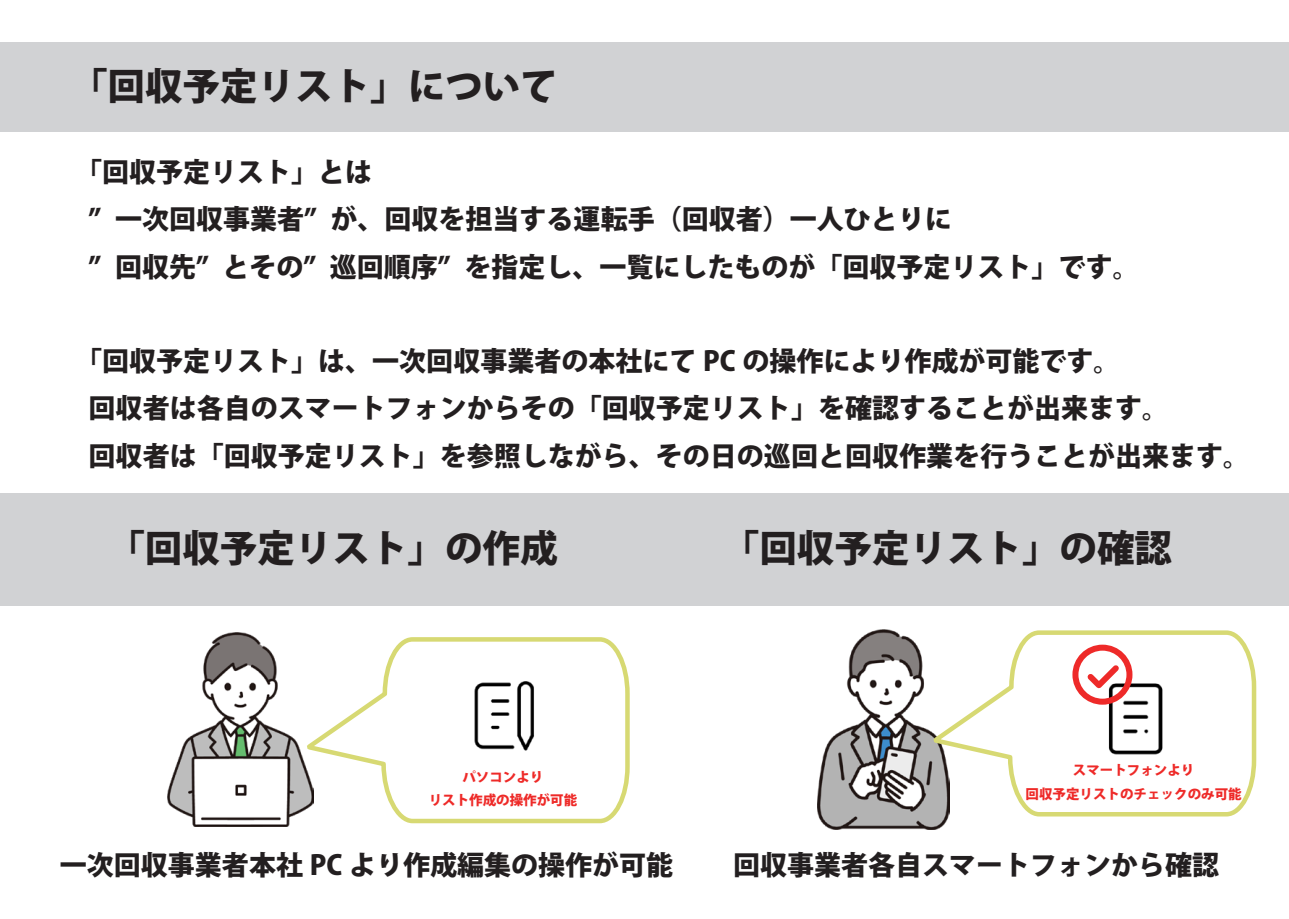
<style>
.page{position:relative;width:1289px;height:919px;background:#fff}
.page>*{position:absolute;margin:0;border:0;box-sizing:border-box;transform-origin:0 0}
.t1{font:800 37.5px "Koz Go Pr 6 N";color:#231f20}
.t2{font:800 27px/47.2px "Koz Go Pr 6 N";color:#231f20}
.t3{font:800 13.5px/23.7px "Koz Go Pr 6 N";color:#ee2a28;text-align:center}
</style>
<div class="page">
<div style="left:0;top:493px;width:1288px;height:112px;background:#d1d2d4"></div>
<div style="left:0;top:43px;width:1288px;height:89px;background:#d1d2d4"></div>
<img style="left:817px;top:629px;width:131px;height:200px">
<svg style="left:930px;top:42px;width:328px;height:776px"></svg>
<img style="left:1093px;top:676px;width:84px;height:84px">
<div style="left:1072px;top:644px;width:60px;height:60px;border:6px solid #ee2a29;border-radius:50%"></div>
<svg style="left:1082px;top:659px;width:42px;height:34px"></svg>
<img style="left:167px;top:632px;width:137px;height:194px">
<svg style="left:304px;top:42px;width:328px;height:782px"></svg>
<img style="left:463px;top:676px;width:78px;height:78px">
<h1 class="t1" style="left:70px;top:65px;width:489px">「回収予定リスト」について</h1>
<p class="t2" style="left:89px;top:149px;width:1052px;text-indent:-14px">「回収予定リスト」とは<br>” 一次回収事業者” が、回収を担当する運転手（回収者）一人ひとりに<br>” 回収先” とその” 巡回順序” を指定し、一覧にしたものが「回収予定リスト」です。</p>
<p class="t2" style="left:89px;top:338px;width:1162px;text-indent:-14px">「回収予定リスト」は、一次回収事業者の本社にて PC の操作により作成が可能です。<br>回収者は各自のスマートフォンからその「回収予定リスト」を確認することが出来ます。<br>回収者は「回収予定リスト」を参照しながら、その日の巡回と回収作業を行うことが出来ます。</p>
<h1 class="t1" style="left:107px;top:527px;width:451px">「回収予定リスト」の作成</h1>
<h1 class="t1" style="left:722px;top:527px;width:451px">「回収予定リスト」の確認</h1>
<p class="t3" style="left:428px;top:765px;width:150px">パソコンより<br>リスト作成の操作が可能</p>
<p class="t3" style="left:1025px;top:758px;width:217px">スマートフォンより<br>回収予定リストのチェックのみ可能</p>
<p class="t2" style="left:60px;top:842px;width:614px">一次回収事業者本社 PC より作成編集の操作が可能</p>
<p class="t2" style="left:733px;top:842px;width:487px">回収事業者各自スマートフォンから確認</p>
</div>
